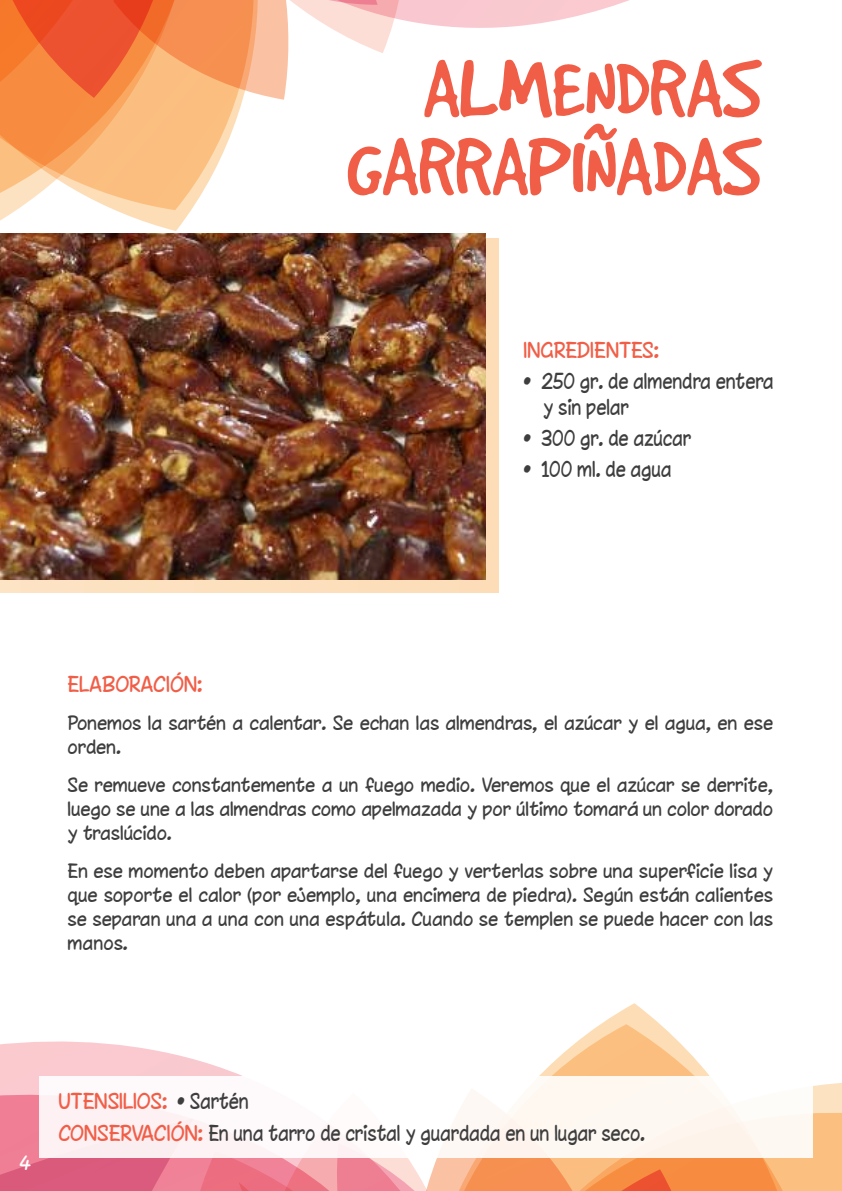
<style>
.page{position:relative;width:842px;height:1191px;background:#fff}
.page>*{position:absolute;margin:0;border:0;box-sizing:border-box;transform-origin:0 0}
.t1{font:90px/78px "Good Dog";color:#f15e47;text-align:right}
.t2{font:20px/32px "Chinacat";color:#3e3e3f;scale:.9 1}
.t3{font:20px "Chinacat";color:#f15e47}
.t4{font:18px/24px "Chinacat";color:#3e3e3f;text-align:justify}
.t5{font:18px "Chinacat";color:#fff}
.s1{color:#f15e47}
</style>
<div class="page">
<svg style="left:0;top:1041px;width:242px;height:40px"></svg>
<svg style="left:539px;top:1003px;width:171px;height:73px"></svg>
<svg style="left:0;top:1081px;width:842px;height:110px;background:#f19381"></svg>
<svg style="left:0;top:198px;width:199px;height:33px"></svg>
<svg style="left:0;top:0;width:629px;height:198px"></svg>
<div style="left:40px;top:1076px;width:773px;height:81px;background:#fef8f5"></div>
<svg style="left:0;top:239px;width:498px;height:353px;background:#f2d2b0"></svg>
<img style="left:0;top:233px;width:485px;height:346px">
<h1 class="t1" style="left:346px;top:48px;width:417px">ALMENDRAS<br>GARRAPIÑADAS</h1>
<p class="t3" style="left:524px;top:337px;width:137px">INGREDIENTES:</p>
<p class="t2" style="left:544px;top:368px;width:258px;line-height:26px;text-indent:-20px">• 250 gr. de almendra entera y sin pelar</p>
<p class="t2" style="left:524px;top:422px;width:188px">• 300 gr. de azúcar</p>
<p class="t2" style="left:524px;top:453px;width:166px">• 100 ml. de agua</p>
<p class="t3" style="left:68px;top:671px;width:136px">ELABORACIÓN:</p>
<p class="t4" style="left:68px;top:710px;width:707px">Ponemos la sartén a calentar. Se echan las almendras, el azúcar y el agua, en ese orden.</p>
<p class="t4" style="left:68px;top:772px;width:707px">Se remueve constantemente a un fuego medio. Veremos que el azúcar se derrite, luego se une a las almendras como apelmazada y por último tomará un color dorado y traslúcido.</p>
<p class="t4" style="left:68px;top:858px;width:707px">En ese momento deben apartarse del fuego y verterlas sobre una superficie lisa y que soporte el calor (por ejemplo, una encimera de piedra). Según están calientes se separan una a una con una espátula. Cuando se templen se puede hacer con las manos.</p>
<p class="t5" style="left:20px;top:1152px;width:13px">4</p>
<p class="t2" style="left:59px;top:1085px;width:653px"><span class="s1">UTENSILIOS:</span> • Sartén<br><span class="s1">CONSERVACIÓN:</span> En una tarro de cristal y guardada en un lugar seco.</p>
</div>
